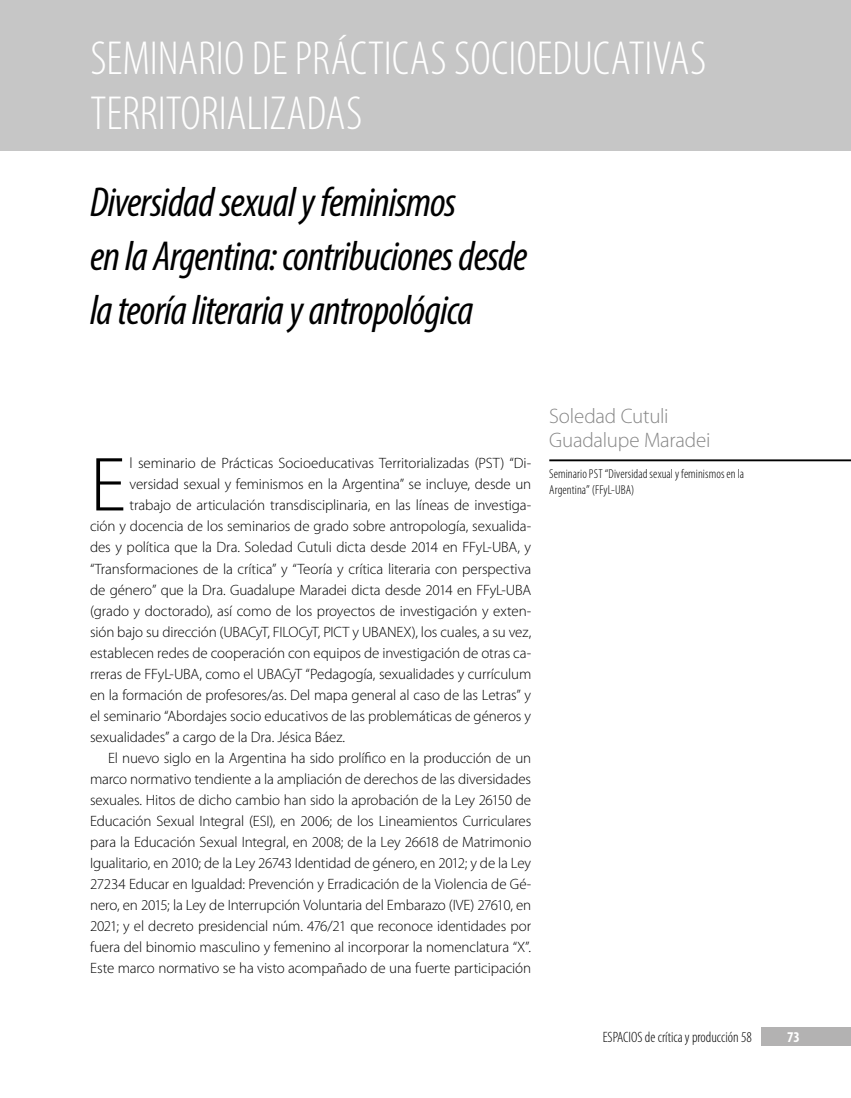
<style>
.page{position:relative;width:851px;height:1098px;background:#fff}
.page>*{position:absolute;margin:0;border:0;box-sizing:border-box;transform-origin:0 0}
.t1{font:300 77.25px "Myriad Pro";color:#000}
.t2{font:300 condensed 48px/55.5px "Myriad Pro";color:#fff}
.t3{font:italic condensed 42px/54px "Myriad Pro";letter-spacing:-.02em;color:#000}
.t4{font:300 21px/24px "Myriad Pro";letter-spacing:-.01em;color:#878787}
.t5{font:300 15px "Myriad Pro";letter-spacing:-.01em;color:#000}
.t6{font:300 condensed 15px "Myriad Pro";color:#000}
.t7{font:700 condensed 15px "Myriad Pro";color:#fff}
.t8{font:300 condensed 12.9px/15.6px "Myriad Pro";letter-spacing:.005em;color:#000}
</style>
<div class="page">
<div style="left:760px;top:1027px;width:90px;height:18px;background:#b3b2b2"></div>
<div style="left:0;top:0;width:850px;height:151px;background:#c6c6c6"></div>
<hr style="left:549px;top:459px;width:301px;height:2px;background:#000">
<h2 class="t2" style="left:90px;top:31px;width:617px">SEMINARIO DE PRÁCTICAS SOCIOEDUCATIVAS<br>TERRITORIALIZADAS</h2>
<h3 class="t3" style="left:90px;top:175px;width:439px">Diversidad sexual y feminismos<br>en la Argentina: contribuciones desde la teoría literaria y antropológica</h3>
<h1 class="t1" style="left:90px;top:442px;width:38px">E</h1>
<p class="t5" style="left:130px;top:455px;width:403px">l seminario de Prácticas Socioeducativas Territorializadas (PST) “Di-</p>
<p class="t5" style="left:130px;top:476px;width:403px">versidad sexual y feminismos en la Argentina” se incluye, desde un</p>
<p class="t5" style="left:130px;top:497px;width:403px">trabajo de articulación transdisciplinaria, en las líneas de investiga-</p>
<p class="t5" style="left:90px;top:518px;width:442px">ción y docencia de los seminarios de grado sobre antropología, sexualida-</p>
<p class="t5" style="left:90px;top:539px;width:442px">des y política que la Dra. Soledad Cutuli dicta desde 2014 en FFyL-UBA, y</p>
<p class="t5" style="left:90px;top:560px;width:442px">“Transformaciones de la crítica” y “Teoría y crítica literaria con perspectiva</p>
<p class="t5" style="left:90px;top:581px;width:442px">de género” que la Dra. Guadalupe Maradei dicta desde 2014 en FFyL-UBA</p>
<p class="t5" style="left:90px;top:602px;width:442px">(grado y doctorado), así como de los proyectos de investigación y exten-</p>
<p class="t5" style="left:90px;top:623px;width:442px">sión bajo su dirección (UBACyT, FILOCyT, PICT y UBANEX), los cuales, a su vez,</p>
<p class="t5" style="left:90px;top:644px;width:442px">establecen redes de cooperación con equipos de investigación de otras ca-</p>
<p class="t5" style="left:90px;top:665px;width:442px">rreras de FFyL-UBA, como el UBACyT “Pedagogía, sexualidades y currículum</p>
<p class="t5" style="left:90px;top:686px;width:442px">en la formación de profesores/as. Del mapa general al caso de las Letras” y</p>
<p class="t5" style="left:90px;top:707px;width:442px">el seminario “Abordajes socio educativos de las problemáticas de géneros y</p>
<p class="t5" style="left:90px;top:728px;width:256px">sexualidades” a cargo de la Dra. Jésica Báez.</p>
<p class="t5" style="left:108px;top:749px;width:424px">El nuevo siglo en la Argentina ha sido prolífico en la producción de un</p>
<p class="t5" style="left:90px;top:770px;width:442px">marco normativo tendiente a la ampliación de derechos de las diversidades</p>
<p class="t5" style="left:90px;top:791px;width:442px">sexuales. Hitos de dicho cambio han sido la aprobación de la Ley 26150 de</p>
<p class="t5" style="left:90px;top:812px;width:442px">Educación Sexual Integral (ESI), en 2006; de los Lineamientos Curriculares</p>
<p class="t5" style="left:90px;top:833px;width:442px">para la Educación Sexual Integral, en 2008; de la Ley 26618 de Matrimonio</p>
<p class="t5" style="left:90px;top:854px;width:442px">Igualitario, en 2010; de la Ley 26743 Identidad de género, en 2012; y de la Ley</p>
<p class="t5" style="left:90px;top:875px;width:442px">27234 Educar en Igualdad: Prevención y Erradicación de la Violencia de Gé-</p>
<p class="t5" style="left:90px;top:896px;width:442px">nero, en 2015; la Ley de Interrupción Voluntaria del Embarazo (IVE) 27610, en</p>
<p class="t5" style="left:90px;top:917px;width:442px">2021; y el decreto presidencial núm. 476/21 que reconoce identidades por</p>
<p class="t5" style="left:90px;top:938px;width:442px">fuera del binomio masculino y femenino al incorporar la nomenclatura “X”.</p>
<p class="t5" style="left:90px;top:959px;width:442px">Este marco normativo se ha visto acompañado de una fuerte participación</p>
<h3 class="t4" style="left:549px;top:404px;width:163px">Soledad Cutuli<br>Guadalupe Maradei</h3>
<p class="t8" style="left:549px;top:466px;width:196px">Seminario PST “Diversidad sexual y feminismos en la<br>Argentina” (FFyL-UBA)</p>
<p class="t6" style="left:602px;top:1028px;width:151px">ESPACIOS de crítica y producción 58</p>
<p class="t7" style="left:787px;top:1027px;width:14px">73</p>
</div>
